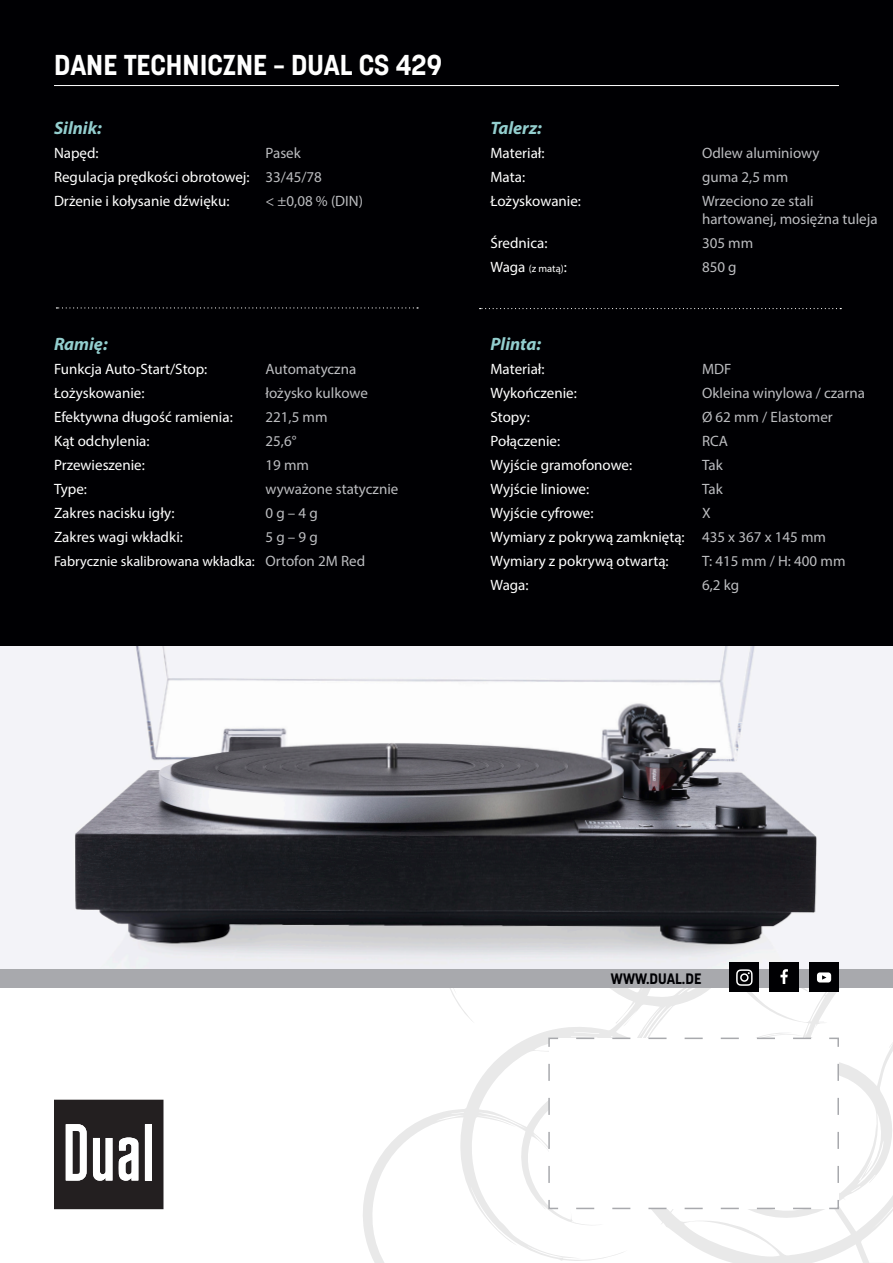
<style>
.page{position:relative;width:893px;height:1263px;background:#fff}
.page>*{position:absolute;margin:0;border:0;box-sizing:border-box;transform-origin:0 0}
.t1{font:700 28.5px "Korolev";color:#fff}
.t2{font:italic 700 18px "Myriad Pro";color:#93cece}
.t3{font:15px/24px "Myriad Pro";color:#fff}
.t4{font:15px/18px "Myriad Pro";color:#bcbdc0}
.t5{font:700 15px "Korolev";color:#000003}
.t6{font:14.25px "Myriad Pro";color:#fff}
.t7{font:10.5px "Myriad Pro";color:#fff}
.s1{color:#bcbdc0}
.s2{font-size:15px;color:#bcbdc0}
.s3{font-size:15px}
</style>
<div class="page">
<svg style="left:361px;top:987px;width:532px;height:276px"></svg>
<svg style="left:539px;top:1202px;width:7px;height:7px"></svg>
<div style="left:0;top:0;width:893px;height:646px;background:#000003"></div>
<img style="left:0;top:646px;width:893px;height:323px">
<hr style="left:54px;top:85px;width:785px;height:1px;background:#fff">
<svg style="left:56px;top:307px;width:362px;height:2px"></svg>
<svg style="left:480px;top:308px;width:361px;height:1px"></svg>
<svg style="left:54px;top:1100px;width:109px;height:109px"></svg>
<svg style="left:548px;top:1037px;width:292px;height:173px"></svg>
<div style="left:0;top:969px;width:893px;height:18px;background:#a8a9ad"></div>
<div style="left:729px;top:962px;width:30px;height:30px;background:#000003"></div>
<div style="left:769px;top:962px;width:30px;height:30px;background:#000003"></div>
<div style="left:809px;top:962px;width:30px;height:30px;background:#000003"></div>
<svg style="left:817px;top:972px;width:14px;height:10px"></svg>
<svg style="left:736px;top:969px;width:17px;height:17px"></svg>
<svg style="left:780px;top:969px;width:8px;height:15px"></svg>
<h1 class="t1" style="left:54px;top:49px;width:389px">DANE TECHNICZNE – DUAL CS 429</h1>
<p class="t2" style="left:54px;top:121px;width:49px">Silnik:</p>
<p class="t3" style="left:54px;top:141px;width:46px">Napęd:</p>
<p class="t3" style="left:54px;top:141px;width:269px;text-indent:212px"><span class="s1">Pasek<br></span>Regulacja prędkości obrotowej: <span class="s1">33/45/78<br></span>Drżenie i kołysanie dźwięku:</p>
<p class="t4" style="left:266px;top:192px;width:99px">&lt; ±0,08 % (DIN)</p>
<p class="t2" style="left:54px;top:337px;width:55px">Ramię:</p>
<p class="t3" style="left:54px;top:357px;width:155px">Funkcja Auto-Start/Stop:</p>
<p class="t4" style="left:266px;top:360px;width:92px">Automatyczna</p>
<p class="t3" style="left:54px;top:381px;width:92px">Łożyskowanie:</p>
<p class="t4" style="left:266px;top:384px;width:104px">łożysko kulkowe</p>
<p class="t3" style="left:54px;top:405px;width:180px">Efektywna długość ramienia:</p>
<p class="t4" style="left:266px;top:408px;width:64px">221,5 mm</p>
<p class="t3" style="left:54px;top:429px;width:97px">Kąt odchylenia:</p>
<p class="t4" style="left:266px;top:432px;width:32px">25,6°</p>
<p class="t3" style="left:54px;top:453px;width:92px">Przewieszenie:</p>
<p class="t4" style="left:266px;top:456px;width:45px">19 mm</p>
<p class="t3" style="left:54px;top:477px;width:35px">Type:</p>
<p class="t4" style="left:266px;top:480px;width:134px">wyważone statycznie</p>
<p class="t3" style="left:54px;top:501px;width:122px">Zakres nacisku igły:</p>
<p class="t4" style="left:266px;top:504px;width:54px">0 g – 4 g</p>
<p class="t3" style="left:54px;top:525px;width:130px">Zakres wagi wkładki:</p>
<p class="t4" style="left:266px;top:528px;width:54px">5 g – 9 g</p>
<p class="t6" style="left:54px;top:554px;width:313px">Fabrycznie skalibrowana wkładka: <span class="s2">Ortofon 2M Red</span></p>
<p class="t2" style="left:490px;top:121px;width:53px">Talerz:</p>
<p class="t3" style="left:490px;top:141px;width:56px">Materiał:</p>
<p class="t4" style="left:702px;top:144px;width:119px">Odlew aluminiowy</p>
<p class="t3" style="left:490px;top:165px;width:36px">Mata:</p>
<p class="t4" style="left:702px;top:168px;width:88px">guma 2,5 mm</p>
<p class="t3" style="left:490px;top:189px;width:92px">Łożyskowanie:</p>
<p class="t4" style="left:702px;top:192px;width:177px">Wrzeciono ze stali hartowanej, mosiężna tuleja</p>
<p class="t3" style="left:490px;top:231px;width:59px">Średnica:</p>
<p class="t4" style="left:702px;top:234px;width:53px">305 mm</p>
<p class="t7" style="left:490px;top:263px;width:78px"><span class="s3">Waga</span> (z matą)<span class="s3">:</span></p>
<p class="t4" style="left:702px;top:258px;width:36px">850 g</p>
<p class="t2" style="left:490px;top:337px;width:52px">Plinta:</p>
<p class="t3" style="left:490px;top:357px;width:56px">Materiał:</p>
<p class="t4" style="left:702px;top:360px;width:31px">MDF</p>
<p class="t3" style="left:490px;top:381px;width:88px">Wykończenie:</p>
<p class="t4" style="left:702px;top:384px;width:164px">Okleina winylowa / czarna</p>
<p class="t3" style="left:490px;top:405px;width:41px">Stopy:</p>
<p class="t4" style="left:702px;top:408px;width:132px">Ø 62 mm / Elastomer</p>
<p class="t3" style="left:490px;top:429px;width:71px">Połączenie:</p>
<p class="t4" style="left:702px;top:432px;width:28px">RCA</p>
<p class="t3" style="left:490px;top:453px;width:143px">Wyjście gramofonowe:</p>
<p class="t4" style="left:702px;top:456px;width:22px">Tak</p>
<p class="t3" style="left:490px;top:477px;width:100px">Wyjście liniowe:</p>
<p class="t4" style="left:702px;top:480px;width:22px">Tak</p>
<p class="t3" style="left:490px;top:501px;width:105px">Wyjście cyfrowe:</p>
<p class="t3" style="left:490px;top:501px;width:337px;text-indent:212px"><span class="s1">X<br></span>Wymiary z pokrywą zamkniętą: <span class="s1">435 x 367 x 145 mm<br></span>Wymiary z pokrywą otwartą:</p>
<p class="t4" style="left:702px;top:552px;width:145px">T: 415 mm / H: 400 mm</p>
<p class="t3" style="left:490px;top:573px;width:40px">Waga:</p>
<p class="t4" style="left:702px;top:576px;width:39px">6,2 kg</p>
<p class="t5" style="left:611px;top:970px;width:92px">WWW.DUAL.DE</p>
</div>
